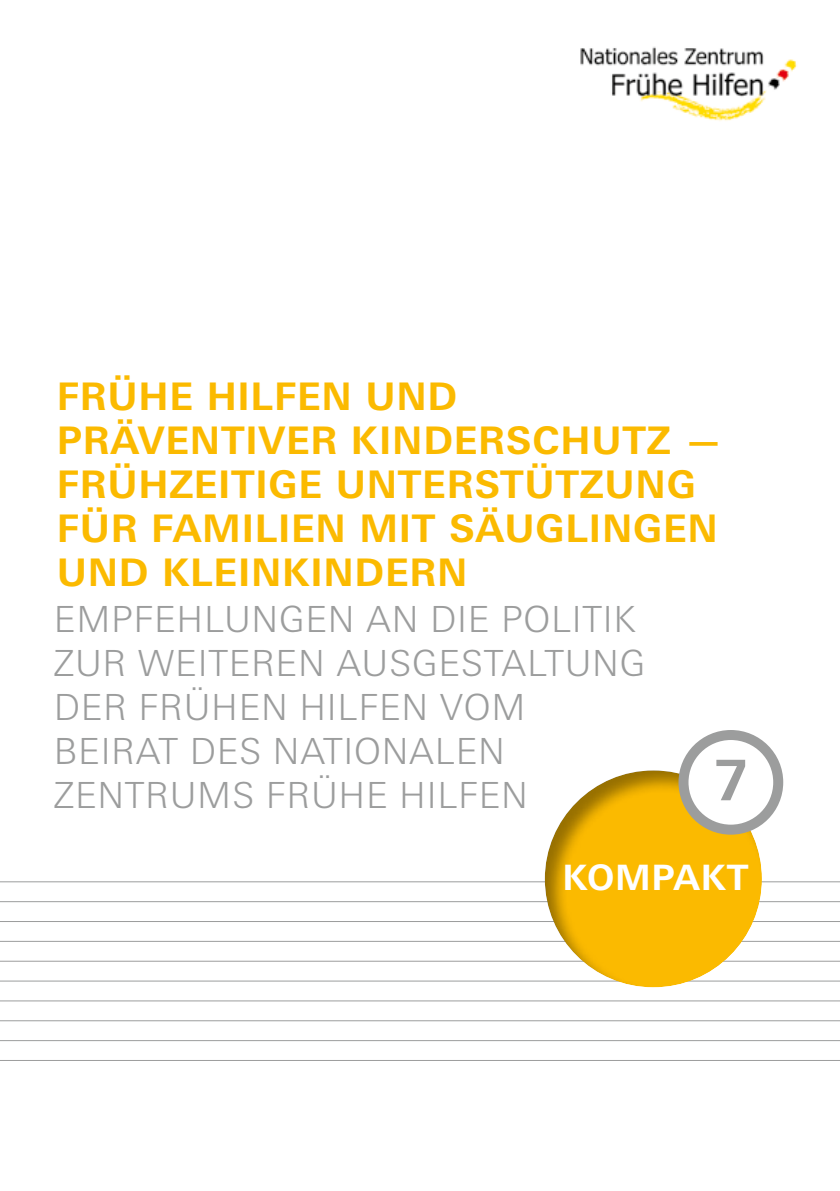
<style>
.page{position:relative;width:840px;height:1191px;background:#fff}
.page>*{position:absolute;margin:0;border:0;box-sizing:border-box;transform-origin:0 0}
.t1{font:700 56px "Linotype Univers Basic";color:#9c9d9d}
.t2{font:700 38px/44px "Linotype Univers Basic";letter-spacing:.02em;color:#fbba00}
.t3{font:300 36px/44px "Linotype Univers Basic";letter-spacing:.02em;color:#9c9d9d}
.t4{font:700 35px "Linotype Univers Basic";letter-spacing:.02em;color:#fff}
</style>
<div class="page">
<img style="left:580px;top:46px;width:217px;height:75px">
<hr style="left:0;top:960px;width:839px;height:1px;background:#9c9d9d">
<hr style="left:0;top:980px;width:839px;height:1px;background:#9c9d9d">
<hr style="left:0;top:1000px;width:839px;height:1px;background:#9c9d9d">
<hr style="left:0;top:1020px;width:839px;height:1px;background:#9c9d9d">
<hr style="left:0;top:1040px;width:839px;height:1px;background:#9c9d9d">
<hr style="left:0;top:1060px;width:839px;height:1px;background:#9c9d9d">
<hr style="left:0;top:941px;width:839px;height:1px;background:#9c9d9d">
<hr style="left:0;top:921px;width:839px;height:1px;background:#9c9d9d">
<hr style="left:0;top:901px;width:839px;height:1px;background:#9c9d9d">
<hr style="left:0;top:881px;width:839px;height:1px;background:#9c9d9d">
<div style="left:541px;top:769px;width:222px;height:220px;background:#000;opacity:.4"></div>
<div style="left:683px;top:735px;width:94px;height:94px;background:#fff;border-radius:50%"></div>
<div style="left:678px;top:730px;width:104px;height:104px;border:10px solid #9c9d9d;border-radius:50%"></div>
<p class="t2" style="left:57px;top:374px;width:667px">FRÜHE HILFEN UND<br>PRÄVENTIVER KINDERSCHUTZ —<br>FRÜHZEITIGE UNTERSTÜTZUNG<br>FÜR FAMILIEN MIT SÄUGLINGEN<br>UND KLEINKINDERN</p>
<p class="t3" style="left:54px;top:597px;width:593px">EMPFEHLUNGEN AN DIE POLITIK<br>ZUR WEITEREN AUSGESTALTUNG<br>DER FRÜHEN HILFEN VOM<br>BEIRAT DES NATIONALEN<br>ZENTRUMS FRÜHE HILFEN</p>
<h1 class="t1" style="left:713px;top:746px;width:37px">7</h1>
<p class="t4" style="left:562px;top:856px;width:187px">KOMPAKT</p>
</div>
